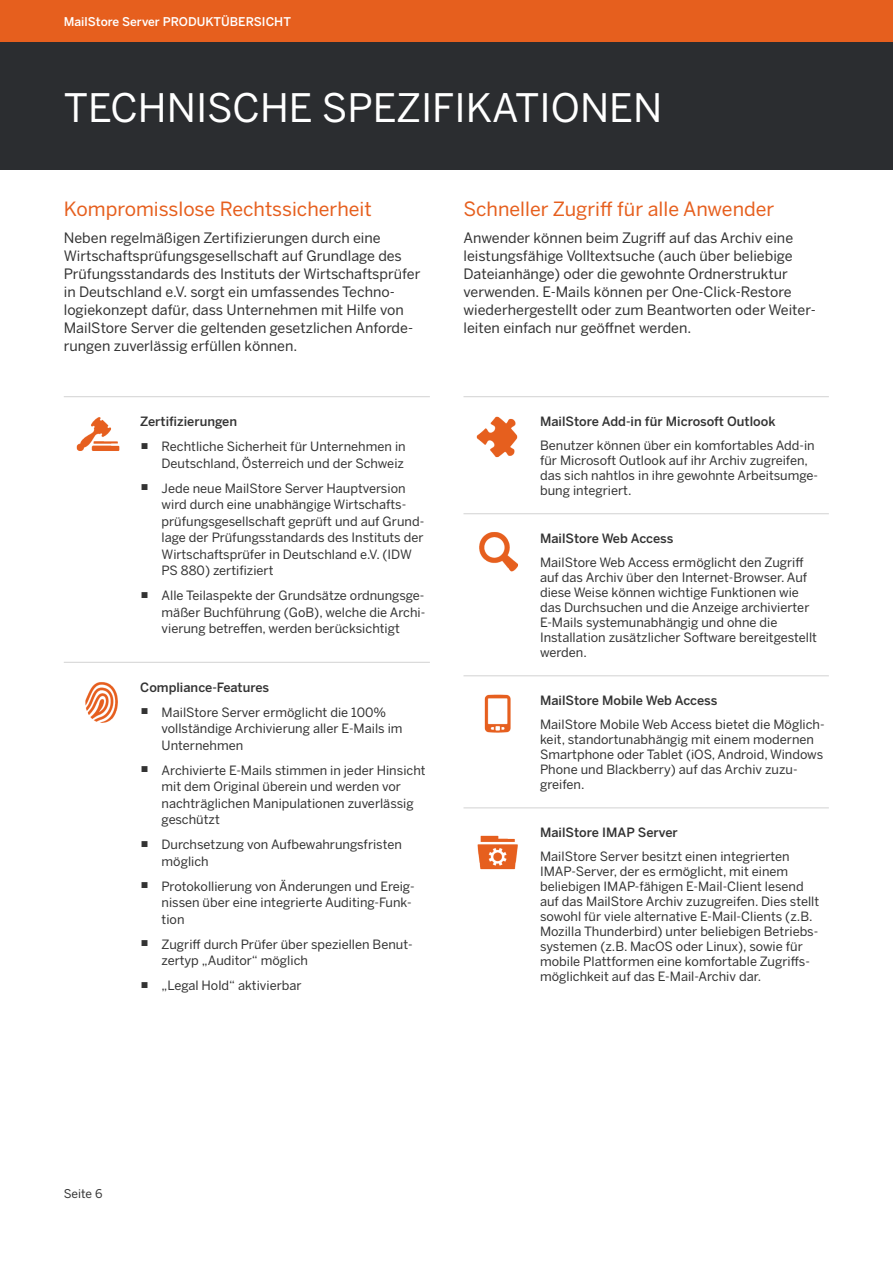
<style>
.page{position:relative;width:893px;height:1263px;background:#fff}
.page>*{position:absolute;margin:0;border:0;box-sizing:border-box;transform-origin:0 0}
.t1{font:39px "Benton Sans";color:#fff}
.t2{font:19.5px "Benton Sans";color:#e65f1e}
.normal_1{font:14.25px/18px "Benton Sans";color:#333}
.normal_2{font:12.75px/15px "Benton Sans";color:#333}
.H5_listing{font:500 12.75px "Benton Sans";color:#333}
.heading{font:500 12px "Benton Sans";color:#fff}
.page_number{font:12px "Benton Sans";letter-spacing:-.005em;color:#333}
</style>
<div class="page">
<div style="left:0;top:0;width:893px;height:43px;background:#e65f1e"></div>
<div style="left:0;top:43px;width:893px;height:127px;background:#2b2d30"></div>
<hr style="left:64px;top:396px;width:366px;height:1px;background:#d2d2d2">
<hr style="left:64px;top:662px;width:366px;height:1px;background:#d2d2d2">
<hr style="left:463px;top:396px;width:366px;height:1px;background:#d2d2d2">
<hr style="left:463px;top:513px;width:366px;height:1px;background:#d2d2d2">
<hr style="left:463px;top:675px;width:366px;height:1px;background:#d2d2d2">
<hr style="left:463px;top:807px;width:366px;height:1px;background:#d2d2d2">
<img style="left:476px;top:416px;width:42px;height:42px">
<img style="left:479px;top:532px;width:39px;height:40px">
<img style="left:484px;top:694px;width:27px;height:39px">
<img style="left:477px;top:835px;width:41px;height:35px">
<img style="left:76px;top:417px;width:44px;height:34px">
<img style="left:85px;top:682px;width:33px;height:41px">
<p class="heading" style="left:64px;top:14px;width:229px">MailStore Server PRODUKTÜBERSICHT</p>
<h1 class="t1" style="left:64px;top:84px;width:600px">TECHNISCHE SPEZIFIKATIONEN</h1>
<h3 class="t2" style="left:64px;top:197px;width:310px">Kompromisslose Rechtssicherheit</h3>
<p class="normal_1" style="left:64px;top:228px;width:358px">Neben regelmäßigen Zertifizierungen durch eine Wirtschaftsprüfungsgesellschaft auf Grundlage des Prüfungsstandards des Instituts der Wirtschaftsprüfer in Deutschland e.V. sorgt ein umfassendes Techno&shy;logiekonzept dafür, dass Unternehmen mit Hilfe von MailStore Server die geltenden gesetzlichen Anforde&shy;rungen zuverlässig erfüllen können.</p>
<p class="H5_listing" style="left:140px;top:414px;width:98px">Zertifizierungen</p>
<p class="normal_2" style="left:141px;top:438px;width:266px;line-height:16.5px;text-align:right"><sup>■</sup> Rechtliche Sicherheit für Unternehmen in<br>Deutschland, Österreich und der Schweiz</p>
<p class="normal_2" style="left:162px;top:479px;width:264px;line-height:16.5px;text-indent:-21px"><sup>■</sup> Jede neue MailStore Server Hauptversion wird durch eine unabhängige Wirtschafts&shy;prüfungsgesellschaft geprüft und auf Grund&shy;lage der Prüfungsstandards des Instituts der Wirtschaftsprüfer in Deutschland e.V. (IDW PS 880) zertifiziert</p>
<p class="normal_2" style="left:162px;top:587px;width:265px;line-height:16.5px;text-align:justify;text-indent:-21px"><sup>■</sup> Alle Teilaspekte der Grundsätze ordnungsge&shy;mäßer Buchführung (GoB), welche die Archi&shy;vierung betreffen, werden berücksichtigt</p>
<p class="H5_listing" style="left:140px;top:679px;width:130px">Compliance-Features</p>
<p class="normal_2" style="left:162px;top:703px;width:242px;line-height:16.5px;text-indent:-21px"><sup>■</sup> MailStore Server ermöglicht die 100% vollständige Archivierung aller E-Mails im<br>Unternehmen</p>
<p class="normal_2" style="left:162px;top:761px;width:266px;line-height:16.5px;text-indent:-21px"><sup>■</sup> Archivierte E-Mails stimmen in jeder Hinsicht mit dem Original überein und werden vor nachträglichen Manipulationen zuverlässig geschützt</p>
<p class="normal_2" style="left:162px;top:836px;width:242px;line-height:16.5px;text-indent:-21px"><sup>■</sup> Durchsetzung von Aufbewahrungsfristen möglich</p>
<p class="normal_2" style="left:162px;top:877px;width:254px;line-height:16.5px;text-indent:-21px"><sup>■</sup> Protokollierung von Änderungen und Ereig&shy;nissen über eine integrierte Auditing-Funk&shy;tion</p>
<p class="normal_2" style="left:162px;top:935px;width:252px;line-height:16.5px;text-indent:-21px"><sup>■</sup> Zugriff durch Prüfer über speziellen Benut&shy;zertyp „Auditor“ möglich</p>
<p class="normal_2" style="left:141px;top:978px;width:162px"><sup>■</sup> „Legal Hold“ aktivierbar</p>
<h3 class="t2" style="left:463px;top:197px;width:312px">Schneller Zugriff für alle Anwender</h3>
<p class="normal_1" style="left:463px;top:228px;width:354px">Anwender können beim Zugriff auf das Archiv eine leistungsfähige Volltextsuche (auch über beliebige Dateianhänge) oder die gewohnte Ordnerstruktur verwenden. E-Mails können per One-Click-Restore wiederhergestellt oder zum Beantworten oder Weiter&shy;leiten einfach nur geöffnet werden.</p>
<p class="H5_listing" style="left:540px;top:414px;width:237px">MailStore Add-in für Microsoft Outlook</p>
<p class="normal_2" style="left:540px;top:437px;width:280px">Benutzer können über ein komfortables Add-in für Microsoft Outlook auf ihr Archiv zugreifen, das sich nahtlos in ihre gewohnte Arbeitsumge&shy;bung integriert.</p>
<p class="H5_listing" style="left:540px;top:531px;width:135px">MailStore Web Access</p>
<p class="normal_2" style="left:540px;top:554px;width:279px">MailStore Web Access ermöglicht den Zugriff auf das Archiv über den Internet-Browser. Auf diese Weise können wichtige Funktionen wie das Durchsuchen und die Anzeige archivierter E-Mails systemunabhängig und ohne die Installation zusätzlicher Software bereitgestellt werden.</p>
<p class="H5_listing" style="left:540px;top:693px;width:179px">MailStore Mobile Web Access</p>
<p class="normal_2" style="left:540px;top:716px;width:286px">MailStore Mobile Web Access bietet die Möglich&shy;keit, standortunabhängig mit einem modernen Smartphone oder Tablet (iOS, Android, Windows Phone und Blackberry) auf das Archiv zuzu&shy;greifen.</p>
<p class="H5_listing" style="left:540px;top:825px;width:139px">MailStore IMAP Server</p>
<p class="normal_2" style="left:540px;top:848px;width:281px">MailStore Server besitzt einen integrierten IMAP-Server, der es ermöglicht, mit einem beliebigen IMAP-fähigen E-Mail-Client lesend auf das MailStore Archiv zuzugreifen. Dies stellt sowohl für viele alternative E-Mail-Clients (z.B.<br>Mozilla Thunderbird) unter beliebigen Betriebs&shy;systemen (z.B. MacOS oder Linux), sowie für mobile Plattformen eine komfortable Zugriffs&shy;möglichkeit auf das E-Mail-Archiv dar.</p>
<p class="page_number" style="left:64px;top:1186px;width:40px">Seite 6</p>
</div>
